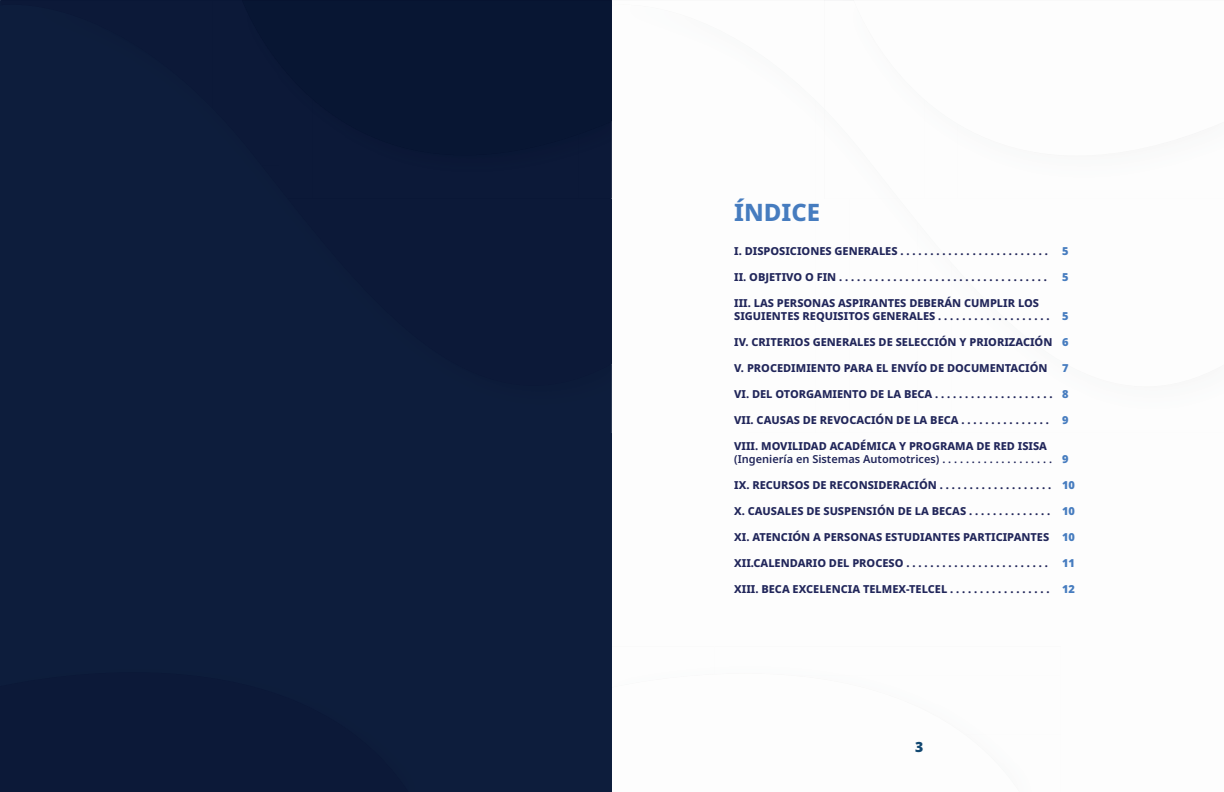
<style>
.page{position:relative;width:1224px;height:792px;background:#fff}
.page>*{position:absolute;margin:0;border:0;box-sizing:border-box;transform-origin:0 0}
.t1{font:800 24px "Noto Sans";color:#467cbf}
.t2{font:900 14px "Noto Sans";color:#124871}
.t3{font:800 11px/13px "Noto Sans";color:#21265a}
.t4{font:600 11px "Noto Sans";color:#21265a}
.t5{font:900 11px "Noto Sans";color:#467cbf}
</style>
<div class="page">
<div style="left:0;top:432px;width:612px;height:360px;background:#0d1d3c"></div>
<div style="left:0;top:0;width:135px;height:432px;background:#0d1d3c"></div>
<div style="left:135px;top:386px;width:35px;height:46px;background:#0d1d3c"></div>
<div style="left:170px;top:386px;width:34px;height:46px;background:#0d1d3c"></div>
<div style="left:204px;top:386px;width:33px;height:46px;background:#0d1d3c"></div>
<div style="left:237px;top:386px;width:69px;height:46px;background:#0d1d3c"></div>
<div style="left:306px;top:386px;width:34px;height:46px;background:#0d1d3c"></div>
<div style="left:340px;top:386px;width:34px;height:46px;background:#0d1d3c"></div>
<div style="left:374px;top:386px;width:68px;height:46px;background:#0d1d3c"></div>
<div style="left:442px;top:386px;width:34px;height:46px;background:#0d1d3c"></div>
<div style="left:578px;top:386px;width:34px;height:46px;background:#0d1d3c"></div>
<div style="left:476px;top:386px;width:102px;height:46px;background:#0d1d3c"></div>
<div style="left:1px;top:0;width:611px;height:386px;background:#0d1d3c"></div>
<div style="left:213px;top:166px;width:66px;height:33px;background:#0d1d3c"></div>
<div style="left:213px;top:0;width:66px;height:166px;background:#0c1938"></div>
<img style="left:279px;top:155px;width:33px;height:44px">
<img style="left:312px;top:155px;width:34px;height:44px">
<img style="left:346px;top:155px;width:33px;height:44px">
<img style="left:579px;top:155px;width:33px;height:44px">
<div style="left:379px;top:155px;width:200px;height:44px;background:#0c1938"></div>
<img style="left:261px;top:165px;width:18px;height:23px">
<div style="left:242px;top:0;width:370px;height:155px;background:#081633"></div>
<div style="left:0;top:645px;width:103px;height:27px;background:#0d1d3c"></div>
<div style="left:103px;top:645px;width:346px;height:29px;background:#0d1d3c"></div>
<img style="left:408px;top:674px;width:41px;height:30px">
<img style="left:408px;top:704px;width:41px;height:29px">
<img style="left:408px;top:733px;width:41px;height:30px">
<img style="left:408px;top:763px;width:41px;height:29px">
<div style="left:0;top:672px;width:408px;height:120px;background:#0c1938"></div>
<h1 class="t1" style="left:734px;top:194px;width:88px">ÍNDICE</h1>
<p class="t3" style="left:734px;top:244px;width:315px">I. DISPOSICIONES GENERALES . . . . . . . . . . . . . . . . . . . . . . . . .</p>
<p class="t3" style="left:734px;top:270px;width:314px">II. OBJETIVO O FIN . . . . . . . . . . . . . . . . . . . . . . . . . . . . . . . . . . .</p>
<p class="t3" style="left:734px;top:296px;width:317px">III. LAS PERSONAS ASPIRANTES DEBERÁN CUMPLIR LOS<br>SIGUIENTES REQUISITOS GENERALES . . . . . . . . . . . . . . . . . . .</p>
<p class="t3" style="left:734px;top:335px;width:320px">IV. CRITERIOS GENERALES DE SELECCIÓN Y PRIORIZACIÓN</p>
<p class="t3" style="left:734px;top:361px;width:315px">V. PROCEDIMIENTO PARA EL ENVÍO DE DOCUMENTACIÓN</p>
<p class="t3" style="left:734px;top:387px;width:320px">VI. DEL OTORGAMIENTO DE LA BECA . . . . . . . . . . . . . . . . . . . .</p>
<p class="t3" style="left:734px;top:413px;width:316px">VII. CAUSAS DE REVOCACIÓN DE LA BECA . . . . . . . . . . . . . . .</p>
<p class="t3" style="left:734px;top:439px;width:314px">VIII. MOVILIDAD ACADÉMICA Y PROGRAMA DE RED ISISA</p>
<p class="t4" style="left:734px;top:451px;width:319px">(Ingeniería en Sistemas Automotrices) . . . . . . . . . . . . . . . . . . .</p>
<p class="t3" style="left:734px;top:478px;width:319px">IX. RECURSOS DE RECONSIDERACIÓN . . . . . . . . . . . . . . . . . . .</p>
<p class="t3" style="left:734px;top:504px;width:318px">X. CAUSALES DE SUSPENSIÓN DE LA BECAS . . . . . . . . . . . . . .</p>
<p class="t3" style="left:734px;top:530px;width:317px">XI. ATENCIÓN A PERSONAS ESTUDIANTES PARTICIPANTES</p>
<p class="t3" style="left:734px;top:556px;width:315px">XII.CALENDARIO DEL PROCESO . . . . . . . . . . . . . . . . . . . . . . . .</p>
<p class="t3" style="left:734px;top:582px;width:317px">XIII. BECA EXCELENCIA TELMEX-TELCEL . . . . . . . . . . . . . . . . .</p>
<p class="t5" style="left:1062px;top:242px;width:8px">5</p>
<p class="t5" style="left:1062px;top:268px;width:8px">5</p>
<p class="t5" style="left:1062px;top:307px;width:8px">5</p>
<p class="t5" style="left:1062px;top:333px;width:8px">6</p>
<p class="t5" style="left:1062px;top:359px;width:8px">7</p>
<p class="t5" style="left:1062px;top:385px;width:8px">8</p>
<p class="t5" style="left:1062px;top:411px;width:8px">9</p>
<p class="t5" style="left:1062px;top:450px;width:8px">9</p>
<p class="t5" style="left:1062px;top:476px;width:14px">10</p>
<p class="t5" style="left:1062px;top:502px;width:14px">10</p>
<p class="t5" style="left:1062px;top:528px;width:14px">10</p>
<p class="t5" style="left:1062px;top:554px;width:14px">11</p>
<p class="t5" style="left:1062px;top:580px;width:14px">12</p>
<p class="t2" style="left:915px;top:737px;width:10px">3</p>
</div>
